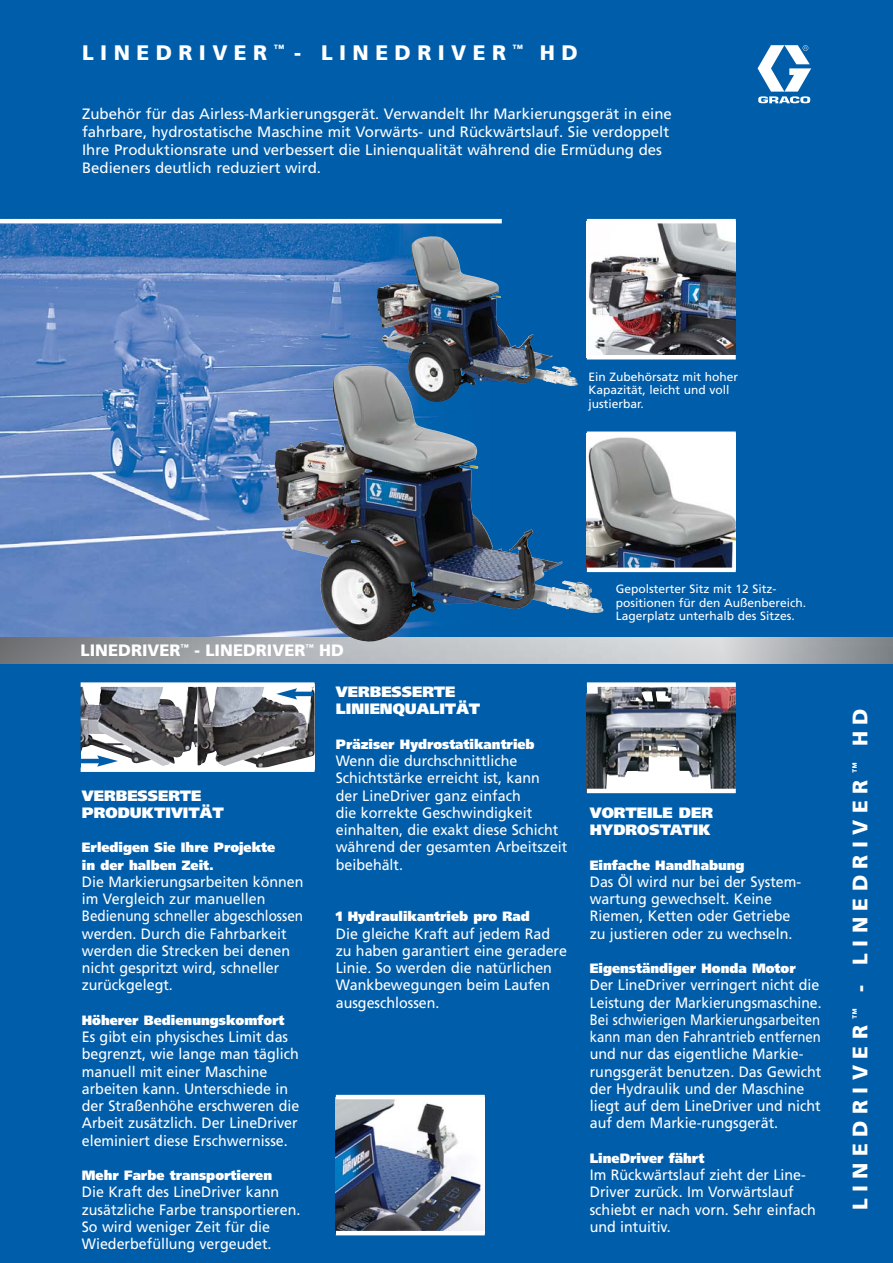
<style>
.page{position:relative;width:893px;height:1263px;background:#fff}
.page>*{position:absolute;margin:0;border:0;box-sizing:border-box;transform-origin:0 0}
.t1{font:900 21px "Frutiger";letter-spacing:.305em;color:#fff}
.t2{font:900 16.5px "Frutiger";color:#fff}
.t3{font:15px/17.2px "Frutiger";color:#fff;scale:.95 1}
.t4{font:15px/18px "Frutiger";color:#fff}
.t5{font:900 15px/17.2px "Frutiger";color:#fff}
.t6{font:900 13.5px/17.2px "Frutiger";color:#fff;scale:.95 1}
.t7{font:12px/13.5px "Frutiger";color:#fff}
</style>
<div class="page">
<div style="left:0;top:0;width:892px;height:1263px;background:#005daa"></div>
<img style="left:336px;top:1099px;width:149px;height:132px">
<hr style="left:336px;top:1095px;width:149px;height:4px;background:#fff">
<hr style="left:336px;top:1231px;width:149px;height:4px;background:#fff">
<img style="left:587px;top:687px;width:148px;height:102px">
<div style="left:587px;top:682px;width:148px;height:5px;background:#fff"></div>
<hr style="left:587px;top:789px;width:148px;height:4px;background:#fff">
<img style="left:0;top:223px;width:489px;height:415px">
<img style="left:90px;top:638px;width:581px;height:25px">
<img style="left:671px;top:638px;width:117px;height:25px">
<img style="left:0;top:638px;width:90px;height:25px">
<img style="left:788px;top:638px;width:104px;height:25px">
<img style="left:587px;top:223px;width:148px;height:132px">
<hr style="left:587px;top:219px;width:148px;height:4px;background:#fff">
<hr style="left:587px;top:355px;width:148px;height:4px;background:#fff">
<img style="left:603px;top:436px;width:132px;height:132px">
<hr style="left:587px;top:432px;width:148px;height:4px;background:#fff">
<hr style="left:587px;top:568px;width:148px;height:4px;background:#fff">
<hr style="left:0;top:219px;width:502px;height:4px;background:#fff">
<img style="left:81px;top:687px;width:117px;height:79px">
<img style="left:198px;top:685px;width:117px;height:84px">
<div style="left:81px;top:682px;width:233px;height:5px;background:#fff"></div>
<div style="left:81px;top:767px;width:233px;height:5px;background:#fff"></div>
<hr style="left:67px;top:759px;width:34px;height:4px;background:#005daa">
<svg style="left:97px;top:755px;width:21px;height:12px"></svg>
<hr style="left:293px;top:692px;width:20px;height:4px;background:#005daa">
<svg style="left:276px;top:688px;width:21px;height:12px"></svg>
<svg style="left:757px;top:45px;width:54px;height:58px"></svg>
<img style="left:377px;top:236px;width:126px;height:130px">
<img style="left:332px;top:366px;width:271px;height:247px">
<h1 class="t1" style="left:82px;top:44px;width:497px">LINEDRIVER <sup>™</sup> - LINEDRIVER <sup>™</sup> HD</h1>
<p class="t4" style="left:82px;top:106px;width:591px">Zubehör für das Airless-Markierungsgerät. Verwandelt Ihr Markierungsgerät in eine fahrbare, hydrostatische Maschine mit Vorwärts- und Rückwärtslauf. Sie verdoppelt Ihre Produktionsrate und verbessert die Linienqualität während die Ermüdung des Bedieners deutlich reduziert wird.</p>
<p class="t7" style="left:588px;top:371px;width:151px">Ein Zubehörsatz mit hoher<br>Kapazität, leicht und voll justierbar.</p>
<p class="t2" style="left:81px;top:644px;width:265px">LINEDRIVER<sup>™</sup> - LINEDRIVER<sup>™</sup> HD</p>
<p class="t5" style="left:82px;top:788px;width:143px">VERBESSERTE<br>PRODUKTIVITÄT</p>
<p class="t6" style="left:82px;top:840px;width:205px">Erledigen Sie Ihre Projekte in der halben Zeit.</p>
<p class="t3" style="left:82px;top:874px;width:235px">Die Markierungsarbeiten können im Vergleich zur manuellen<br>Bedienung schneller abgeschlossen werden. Durch die Fahrbarkeit werden die Strecken bei denen nicht gespritzt wird, schneller zurückgelegt.</p>
<p class="t6" style="left:82px;top:1013px;width:215px">Höherer Bedienungskomfort</p>
<p class="t3" style="left:82px;top:1029px;width:230px">Es gibt ein physisches Limit das begrenzt, wie lange man täglich manuell mit einer Maschine arbeiten kann. Unterschiede in der Straßenhöhe erschweren die<br>Arbeit zusätzlich. Der LineDriver eleminiert diese Erschwernisse.</p>
<p class="t6" style="left:82px;top:1168px;width:202px">Mehr Farbe transportieren</p>
<p class="t3" style="left:82px;top:1185px;width:232px">Die Kraft des LineDriver kann zusätzliche Farbe transportieren.<br>So wird weniger Zeit für die<br>Wiederbefüllung vergeudet.</p>
<p class="t5" style="left:336px;top:684px;width:146px">VERBESSERTE<br>LINIENQUALITÄT</p>
<p class="t6" style="left:336px;top:737px;width:211px">Präziser Hydrostatikantrieb</p>
<p class="t3" style="left:336px;top:753px;width:245px">Wenn die durchschnittliche<br>Schichtstärke erreicht ist, kann<br>der LineDriver ganz einfach<br>die korrekte Geschwindigkeit einhalten, die exakt diese Schicht während der gesamten Arbeitszeit beibehält.</p>
<p class="t6" style="left:336px;top:909px;width:206px">1 Hydraulikantrieb pro Rad</p>
<p class="t3" style="left:336px;top:926px;width:245px">Die gleiche Kraft auf jedem Rad zu haben garantiert eine geradere<br>Linie. So werden die natürlichen<br>Wankbewegungen beim Laufen ausgeschlossen.</p>
<p class="t7" style="left:615px;top:583px;width:192px">Gepolsterter Sitz mit 12 Sitz&shy;positionen für den Außenbereich.<br>Lagerplatz unterhalb des Sitzes.</p>
<p class="t5" style="left:589px;top:805px;width:125px">VORTEILE DER<br>HYDROSTATIK</p>
<p class="t6" style="left:589px;top:857px;width:164px">Einfache Handhabung</p>
<p class="t3" style="left:589px;top:874px;width:224px">Das Öl wird nur bei der System&shy;wartung gewechselt. Keine<br>Riemen, Ketten oder Getriebe zu justieren oder zu wechseln.</p>
<p class="t6" style="left:589px;top:961px;width:218px">Eigenständiger Honda Motor</p>
<p class="t3" style="left:589px;top:978px;width:245px">Der LineDriver verringert nicht die Leistung der Markierungsmaschine.<br>Bei schwierigen Markierungsarbeiten kann man den Fahrantrieb entfernen und nur das eigentliche Markie&shy;rungsgerät benutzen. Das Gewicht der Hydraulik und der Maschine liegt auf dem LineDriver und nicht auf dem Markie-rungsgerät.</p>
<p class="t6" style="left:589px;top:1151px;width:122px">LineDriver fährt</p>
<p class="t3" style="left:589px;top:1167px;width:239px">Im Rückwärtslauf zieht der Line-<br>Driver zurück. Im Vorwärtslauf schiebt er nach vorn. Sehr einfach und intuitiv.</p>
<h1 class="t1" style="left:851px;top:1210px;width:504px;rotate:-90deg">LINEDRIVER <sup>™</sup> - LINEDRIVER <sup>™</sup> HD</h1>
</div>
